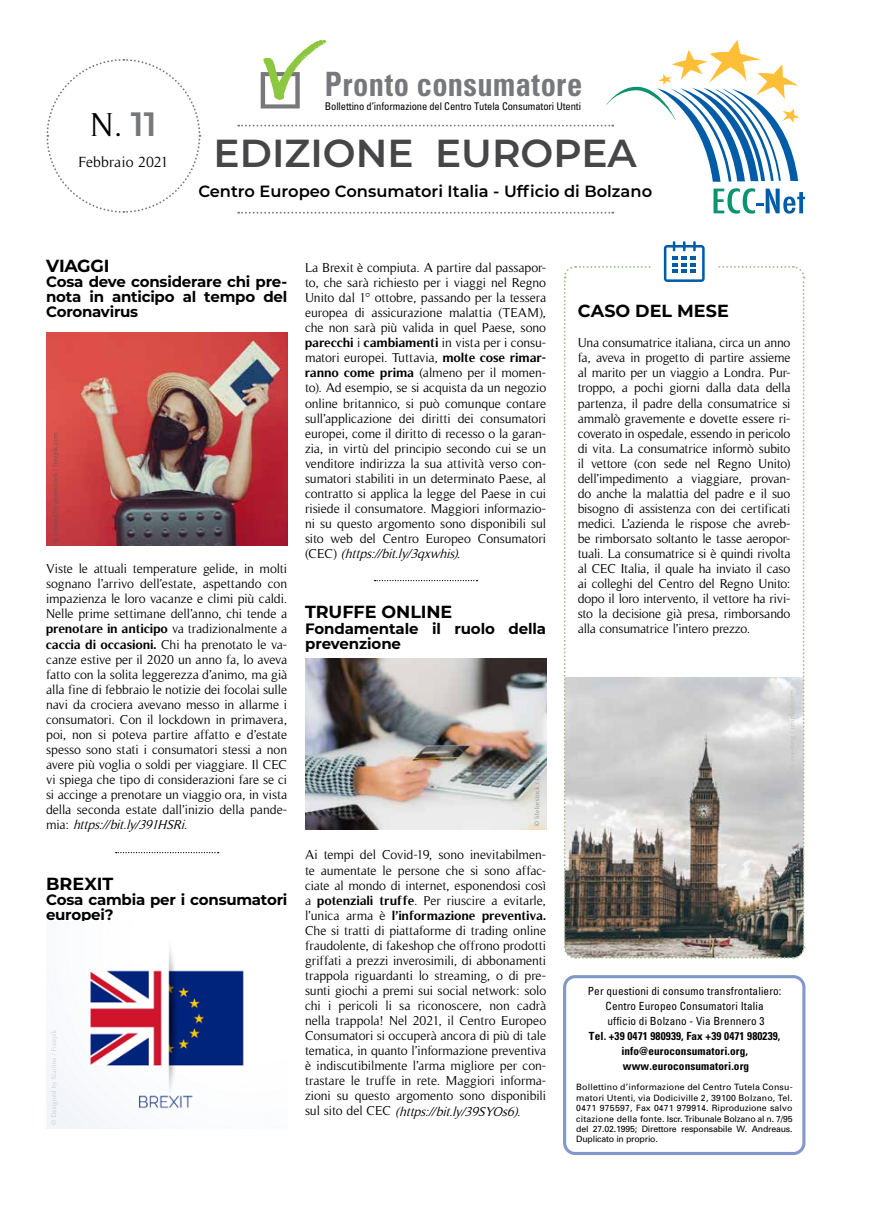
<style>
.page{position:relative;width:869px;height:1205px;background:#fff}
.page>*{position:absolute;margin:0;border:0;box-sizing:border-box;transform-origin:0 0}
.t1{font:600 39px "Montserrat";color:#464547}
.t2{font:33.75px "Timeless";color:#000}
.t3{font:700 condensed 33.5px "Univers";letter-spacing:.015em;color:#77787b;scale:.91 1}
.t4{font:700 17.5px "Montserrat";color:#000}
.t5{font:600 16.25px "Montserrat";color:#000}
.t6{font:700 15px/15px "Montserrat";letter-spacing:-.015em;color:#000}
.t7{font:15px "Timeless";color:#000}
.t8{font:13.12px/15px "Timeless";letter-spacing:-.01em;color:#000;text-align:justify}
.t9{font:condensed 11.25px/15px "Univers";letter-spacing:.01em;color:#000;text-align:center}
.t10{font:700 condensed 11.25px/15px "Univers";letter-spacing:.01em;color:#000;text-align:center}
.t11{font:condensed 10.5px "Univers";letter-spacing:-.01em;color:#000}
.t12{font:8.75px/10.4px "Univers";letter-spacing:-.02em;color:#000;text-align:justify}
.s1{font-family:"Montserrat";font-weight:600;color:#77787b}
.s2{font-weight:700}
.s3{font-style:italic}
</style>
<div class="page">
<div style="left:562px;top:975px;width:243px;height:180px;border:3px solid #8398ca;border-radius:11px"></div>
<svg style="left:116px;top:852px;width:102px;height:1px"></svg>
<svg style="left:374px;top:580px;width:103px;height:1px"></svg>
<svg style="left:46px;top:59px;width:155px;height:154px"></svg>
<svg style="left:713px;top:188px;width:91px;height:26px"></svg>
<svg style="left:238px;top:212px;width:375px;height:2px"></svg>
<svg style="left:238px;top:40px;width:561px;height:142px"></svg>
<img style="left:46px;top:332px;width:241px;height:214px">
<img style="left:305px;top:658px;width:241px;height:171px">
<img style="left:46px;top:949px;width:198px;height:179px">
<svg style="left:51px;top:1030px;width:6px;height:94px"></svg>
<svg style="left:52px;top:432px;width:7px;height:111px"></svg>
<svg style="left:534px;top:760px;width:6px;height:66px"></svg>
<svg style="left:563px;top:241px;width:242px;height:718px"></svg>
<h2 class="t2" style="left:90px;top:106px;width:68px">N. <span class="s1">11</span></h2>
<p class="t7" style="left:78px;top:153px;width:91px">Febbraio 2021</p>
<h3 class="t3" style="left:325px;top:63px;width:284px">Pronto consumatore</h3>
<p class="t11" style="left:325px;top:99px;width:258px">Bollettino d’informazione del Centro Tutela Consumatori Utenti</p>
<h1 class="t1" style="left:213px;top:125px;width:424px">EDIZIONE EUROPEA</h1>
<p class="t5" style="left:198px;top:179px;width:455px">Centro Europeo Consumatori Italia - Ufficio di Bolzano</p>
<h3 class="t4" style="left:46px;top:253px;width:65px">VIAGGI</h3>
<p class="t6" style="left:46px;top:273px;width:242px;text-align:justify">Cosa deve considerare chi pre&shy;nota in anticipo al tempo del Coronavirus</p>
<p class="t8" style="left:46px;top:561px;width:242px">Viste le attuali temperature gelide, in molti sognano l’arrivo dell’estate, aspettando con impazienza le loro vacanze e climi più caldi.<br>Nelle prime settimane dell’anno, chi tende a <span class="s2">prenotare in anticipo</span> va tradizionalmente a <span class="s2">caccia di occasioni.</span> Chi ha prenotato le va&shy;canze estive per il 2020 un anno fa, lo aveva fatto con la solita leggerezza d’animo, ma già alla fine di febbraio le notizie dei focolai sulle navi da crociera avevano messo in allarme i consumatori. Con il lockdown in primavera, poi, non si poteva partire affatto e d’estate spesso sono stati i consumatori stessi a non avere più voglia o soldi per viaggiare. Il CEC vi spiega che tipo di considerazioni fare se ci si accinge a prenotare un viaggio ora, in vista della seconda estate dall’inizio della pande&shy;m i a : <span class="s3">https://bit.ly/391HSRi.</span></p>
<h3 class="t4" style="left:46px;top:871px;width:69px">BREXIT</h3>
<p class="t6" style="left:46px;top:891px;width:242px">Cosa cambia per i consumatori europei?</p>
<p class="t8" style="left:305px;top:260px;width:242px">La Brexit è compiuta. A partire dal passapor&shy;to, che sarà richiesto per i viaggi nel Regno Unito dal 1° ottobre, passando per la tessera europea di assicurazione malattia (TEAM), che non sarà più valida in quel Paese, sono <span class="s2">parecchi</span> i <span class="s2">cambiamenti</span> in vista per i consu&shy;matori europei. Tuttavia, <span class="s2">molte cose rimar&shy;ranno come prima</span> (almeno per il momen&shy;to). Ad esempio, se si acquista da un negozio online britannico, si può comunque contare sull’applicazione dei diritti dei consumatori europei, come il diritto di recesso o la garan&shy;zia, in virtù del principio secondo cui se un venditore indirizza la sua attività verso con&shy;sumatori stabiliti in un determinato Paese, al contratto si applica la legge del Paese in cui risiede il consumatore. Maggiori informazio&shy;ni su questo argomento sono disponibili sul sito web del Centro Europeo Consumatori ( C E C ) <span class="s3">(https://bit.ly/3qxwhis).</span></p>
<h3 class="t4" style="left:305px;top:599px;width:149px">TRUFFE ONLINE</h3>
<p class="t6" style="left:305px;top:620px;width:242px">Fondamentale il ruolo della prevenzione</p>
<p class="t8" style="left:305px;top:847px;width:242px">Ai tempi del Covid-19, sono inevitabilmen&shy;te aumentate le persone che si sono affac&shy;ciate al mondo di internet, esponendosi così a <span class="s2">potenziali truffe</span>. Per riuscire a evitarle, l’unica arma è <span class="s2">l’informazione preventiva.<br></span>Che si tratti di piattaforme di trading online fraudolente, di fakeshop che offrono prodotti griffati a prezzi inverosimili, di abbonamenti trappola riguardanti lo streaming, o di pre&shy;sunti giochi a premi sui social network: solo chi i pericoli li sa riconoscere, non cadrà nella trappola! Nel 2021, il Centro Europeo Consumatori si occuperà ancora di più di tale tematica, in quanto l’informazione preventiva è indiscutibilmente l’arma migliore per con&shy;trastare le truffe in rete. Maggiori informa&shy;zioni su questo argomento sono disponibili s u l s i t o d e l C E C <span class="s3">(https://bit.ly/39SYOs6)</span>.</p>
<h3 class="t4" style="left:577px;top:298px;width:152px">CASO DEL MESE</h3>
<p class="t8" style="left:577px;top:335px;width:214px">Una consumatrice italiana, circa un anno fa, aveva in progetto di partire assieme al marito per un viaggio a Londra. Pur&shy;troppo, a pochi giorni dalla data della partenza, il padre della consumatrice si ammalò gravemente e dovette essere ri&shy;coverato in ospedale, essendo in pericolo di vita. La consumatrice informò subito il vettore (con sede nel Regno Unito) dell’impedimento a viaggiare, provan&shy;do anche la malattia del padre e il suo bisogno di assistenza con dei certificati medici. L’azienda le rispose che avreb&shy;be rimborsato soltanto le tasse aeropor&shy;tuali. La consumatrice si è quindi rivolta al CEC Italia, il quale ha inviato il caso ai colleghi del Centro del Regno Unito: dopo il loro intervento, il vettore ha rivi&shy;sto la decisione già presa, rimborsando alla consumatrice l’intero prezzo.</p>
<p class="t9" style="left:587px;top:983px;width:195px">Per questioni di consumo transfrontaliero:<br>Centro Europeo Consumatori Italia<br>ufficio di Bolzano - Via Brennero 3</p>
<p class="t10" style="left:588px;top:1029px;width:193px">Tel. +39 0471 980939, Fax +39 0471 980239, info@euroconsumatori.org, www.euroconsumatori.org</p>
<p class="t12" style="left:576px;top:1082px;width:218px">Bollettino d’informazione del Centro Tutela Consu&shy;matori Utenti, via Dodiciville 2, 39100 Bolzano, Tel.<br>0471 975597, Fax 0471 979914. Riproduzione salvo citazione della fonte. Iscr. Tribunale Bolzano al n. 7/95 del 27.02.1995; Direttore responsabile W. Andreaus.<br>Duplicato in proprio.</p>
</div>
